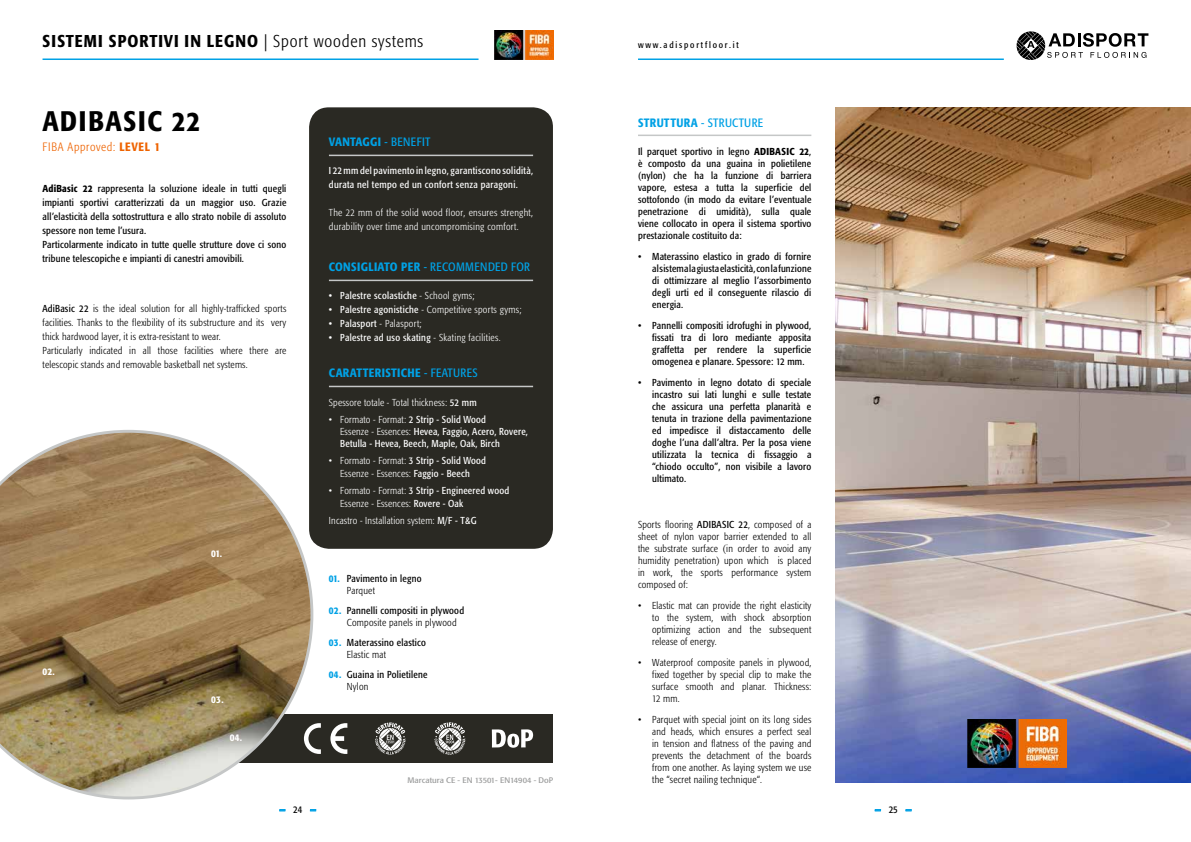
<style>
.page{position:relative;width:1191px;height:842px;background:#fff}
.page>*{position:absolute;margin:0;border:0;box-sizing:border-box;transform-origin:0 0}
.t1{font:500 condensed 28px "Formata";letter-spacing:.06em;color:#000}
.t2{font:500 condensed 17px "Formata";letter-spacing:.06em;color:#000}
.t3{font:condensed 12px "Formata";letter-spacing:.02em;color:#00a1e5}
.t4{font:500 condensed 12px "Formata";letter-spacing:.03em;color:#00a1e5}
.t5{font:300 condensed 12px "Formata";letter-spacing:.05em;color:#ee6300}
.t6{font:condensed 10px/12px "Formata";letter-spacing:.02em;color:#000;text-align:justify}
.t7{font:300 condensed 10px/12px "Formata";letter-spacing:.02em;color:#000;text-align:justify}
.t8{font:300 condensed 10px/13px "Formata";letter-spacing:.03em;color:#fff}
.t9{font:condensed 10px/12px "Formata";letter-spacing:.03em;color:#fff}
.t10{font:500 condensed 10px "Formata";letter-spacing:.025em;color:#00a1e5}
.t11{font:500 condensed 10px "Formata";letter-spacing:.025em;color:#fff}
.t12{font:700 condensed 10px "Formata";color:#00a1e5;scale:2 1}
.t13{font:condensed 9px "Formata";letter-spacing:.2em;color:#000}
.t14{font:condensed 8px "Formata";color:#9d9e9e;scale:1.2 1}
.s1{font-weight:300}
.s2{font-weight:500}
.s3{font-weight:400}
.s4{font-weight:400;color:#000}
</style>
<div class="page">
<svg style="left:279px;top:809px;width:7px;height:2px"></svg>
<svg style="left:310px;top:809px;width:6px;height:2px"></svg>
<svg style="left:874px;top:809px;width:7px;height:2px"></svg>
<svg style="left:905px;top:809px;width:7px;height:2px"></svg>
<img style="left:835px;top:107px;width:356px;height:676px">
<hr style="left:43px;top:58px;width:435px;height:2px;background:#00a1e5">
<img style="left:494px;top:31px;width:59px;height:29px">
<svg style="left:1016px;top:31px;width:132px;height:29px"></svg>
<hr style="left:638px;top:58px;width:365px;height:2px;background:#00a1e5">
<img style="left:967px;top:719px;width:99px;height:48px">
<div style="left:169px;top:714px;width:384px;height:49px;background:#2a2923"></div>
<svg style="left:313px;top:723px;width:8px;height:31px"></svg>
<svg style="left:330px;top:723px;width:17px;height:31px"></svg>
<svg style="left:375px;top:722px;width:30px;height:32px"></svg>
<svg style="left:434px;top:722px;width:31px;height:33px"></svg>
<svg style="left:0;top:430px;width:313px;height:369px"></svg>
<div style="left:309px;top:107px;width:244px;height:442px;background:#2a2923;border-radius:20px"></div>
<hr style="left:329px;top:155px;width:204px;height:1px;background:#c5c7c7">
<hr style="left:329px;top:280px;width:204px;height:1px;background:#c5c7c7">
<hr style="left:329px;top:386px;width:204px;height:1px;background:#c5c7c7">
<hr style="left:638px;top:135px;width:173px;height:1px;background:#c5c7c7">
<svg style="left:492px;top:729px;width:41px;height:19px"></svg>
<h2 class="t2" style="left:43px;top:31px;width:382px">SISTEMI SPORTIVI IN LEGNO <span class="s1">| Sport wooden systems</span></h2>
<p class="t13" style="left:638px;top:39px;width:102px">www.adisportfloor.it</p>
<h1 class="t1" style="left:43px;top:104px;width:159px">ADIBASIC 22</h1>
<p class="t5" style="left:43px;top:140px;width:119px">FIBA Approved: <span class="s2">LEVEL 1</span></p>
<p class="t6" style="left:43px;top:182px;width:245px;line-height:14px;text-align:left"><span class="s2">AdiBasic 22</span> rappresenta la soluzione ideale in tutti quegli impianti sportivi caratterizzati da un maggior uso. Grazie all’elasticità della sottostruttura e allo strato nobile di assoluto spessore non teme l’usura.<br>Particolarmente indicato in tutte quelle strutture dove ci sono tribune telescopiche e impianti di canestri amovibili.</p>
<p class="t7" style="left:43px;top:302px;width:245px;line-height:14px;text-align:left"><span class="s3">AdiBasic 22</span> is the ideal solution for all highly-trafficked sports facilities. Thanks to the flexibility of its substructure and its very thick hardwood layer, it is extra-resistant to wear.<br>Particularly indicated in all those facilities where there are telescopic stands and removable basketball net systems.</p>
<p class="t11" style="left:43px;top:665px;width:14px">02.</p>
<p class="t11" style="left:211px;top:547px;width:12px">01.</p>
<p class="t11" style="left:211px;top:694px;width:14px">03.</p>
<p class="t11" style="left:230px;top:732px;width:14px">04.</p>
<p class="t4" style="left:329px;top:135px;width:103px">VANTAGGI <span class="s3">- BENEFIT</span></p>
<p class="t9" style="left:329px;top:164px;width:206px;line-height:14px">I 22 mm del pavimento in legno, garantiscono solidità, durata nel tempo ed un confort senza paragoni.</p>
<p class="t8" style="left:329px;top:206px;width:206px;line-height:14px">The 22 mm of the solid wood floor, ensures strenght, durability over time and uncompromising comfort.</p>
<p class="t3" style="left:329px;top:260px;width:202px"><span class="s2">CONSIGLIATO PER</span> - RECOMMENDED FOR</p>
<p class="t9" style="left:329px;top:290px;width:147px">• Palestre scolastiche <span class="s1">- School gyms;</span></p>
<p class="t8" style="left:329px;top:303px;width:194px"><span class="s3">• Palestre agonistiche</span> - Competitive sports gyms;</p>
<p class="t8" style="left:329px;top:317px;width:94px"><span class="s3">• Palasport</span> - Palasport;</p>
<p class="t9" style="left:329px;top:332px;width:173px">• Palestre ad uso skating <span class="s1">- Skating facilities.</span></p>
<p class="t4" style="left:329px;top:365px;width:150px">CARATTERISTICHE <span class="s3">- FEATURES</span></p>
<p class="t8" style="left:329px;top:396px;width:149px">Spessore totale - Total thickness: <span class="s3">52 mm</span></p>
<p class="t9" style="left:340px;top:413px;width:189px;text-indent:-11px"><span class="s1">• Formato - Format:</span> 2 Strip - Solid Wood<br><span class="s1">Essenze - Essences:</span> Hevea, Faggio, Acero, Rovere,<br>Betulla - Hevea, Beech, Maple, Oak, Birch</p>
<p class="t8" style="left:329px;top:454px;width:159px;text-align:center">• Formato - Format: <span class="s3">3 Strip - Solid Wood<br></span>Essenze - Essences: <span class="s3">Faggio - Beech</span></p>
<p class="t8" style="left:340px;top:484px;width:170px;text-indent:-11px">• Formato - Format: <span class="s3">3 Strip - Engineered wood<br></span>Essenze - Essences: <span class="s3">Rovere - Oak</span></p>
<p class="t8" style="left:329px;top:514px;width:149px">Incastro - Installation system: <span class="s3">M/F - T&amp;G</span></p>
<p class="t6" style="left:347px;top:572px;width:76px">Pavimento in legno</p>
<p class="t7" style="left:347px;top:584px;width:30px">Parquet</p>
<p class="t10" style="left:329px;top:572px;width:12px">01.</p>
<p class="t6" style="left:347px;top:604px;width:119px">Pannelli compositi in plywood</p>
<p class="t7" style="left:347px;top:616px;width:111px">Composite panels in plywood</p>
<p class="t10" style="left:329px;top:605px;width:14px">02.</p>
<p class="t6" style="left:347px;top:636px;width:81px">Materassino elastico</p>
<p class="t7" style="left:347px;top:648px;width:41px">Elastic mat</p>
<p class="t10" style="left:329px;top:636px;width:14px">03.</p>
<p class="t10" style="left:329px;top:669px;width:14px">04.</p>
<p class="t6" style="left:347px;top:668px;width:82px">Guaina in Polietilene</p>
<p class="t7" style="left:347px;top:681px;width:23px">Nylon</p>
<p class="t14" style="left:408px;top:775px;width:123px">Marcatura CE - EN 13501- EN14904 - DoP</p>
<p class="t3" style="left:638px;top:116px;width:127px"><span class="s2">STRUTTURA</span> - STRUCTURE</p>
<p class="t6" style="left:638px;top:146px;width:175px">Il parquet sportivo in legno <span class="s2">ADIBASIC 22</span>, è composto da una guaina in polietilene (nylon) che ha la funzione di barriera vapore, estesa a tutta la superficie del sottofondo (in modo da evitare l’eventuale penetrazione di umidità), sulla quale viene collocato in opera il sistema sportivo prestazionale costituito da:</p>
<p class="t6" style="left:652px;top:251px;width:161px;text-indent:-14px">• Materassino elastico in grado di fornire al sistema la giusta elasticità, con la funzione di ottimizzare al meglio l’assorbimento degli urti ed il conseguente rilascio di energia.</p>
<p class="t6" style="left:652px;top:320px;width:161px;text-indent:-14px">• Pannelli compositi idrofughi in plywood, fissati tra di loro mediante apposita graffetta per rendere la superficie omogenea e planare. Spessore: 12 mm.</p>
<p class="t6" style="left:652px;top:377px;width:161px;text-indent:-14px">• Pavimento in legno dotato di speciale incastro sui lati lunghi e sulle testate che assicura una perfetta planarità e tenuta in trazione della pavimentazione ed impedisce il distaccamento delle doghe l’una dall’altra. Per la posa viene utilizzata la tecnica di fissaggio a “chiodo occulto”, non visibile a lavoro ultimato.</p>
<p class="t7" style="left:638px;top:518px;width:175px">Sports flooring <span class="s3">ADIBASIC 22</span>, composed of a sheet of nylon vapor barrier extended to all the substrate surface (in order to avoid any humidity penetration) upon which is placed in work, the sports performance system composed of:</p>
<p class="t7" style="left:652px;top:599px;width:161px;text-indent:-14px">• Elastic mat can provide the right elasticity to the system, with shock absorption optimizing action and the subsequent release of energy.</p>
<p class="t7" style="left:652px;top:656px;width:161px;text-indent:-14px">• Waterproof composite panels in plywood, fixed together by special clip to make the surface smooth and planar. Thickness:<br>12 mm.</p>
<p class="t7" style="left:652px;top:713px;width:161px;text-indent:-14px">• Parquet with special joint on its long sides and heads, which ensures a perfect seal in tension and flatness of the paving and prevents the detachment of the boards from one another. As laying system we use the “secret nailing technique“.</p>
<p class="t12" style="left:279px;top:803px;width:20px">- <span class="s4">24</span> -</p>
<p class="t12" style="left:874px;top:803px;width:20px">- <span class="s4">25</span> -</p>
</div>
